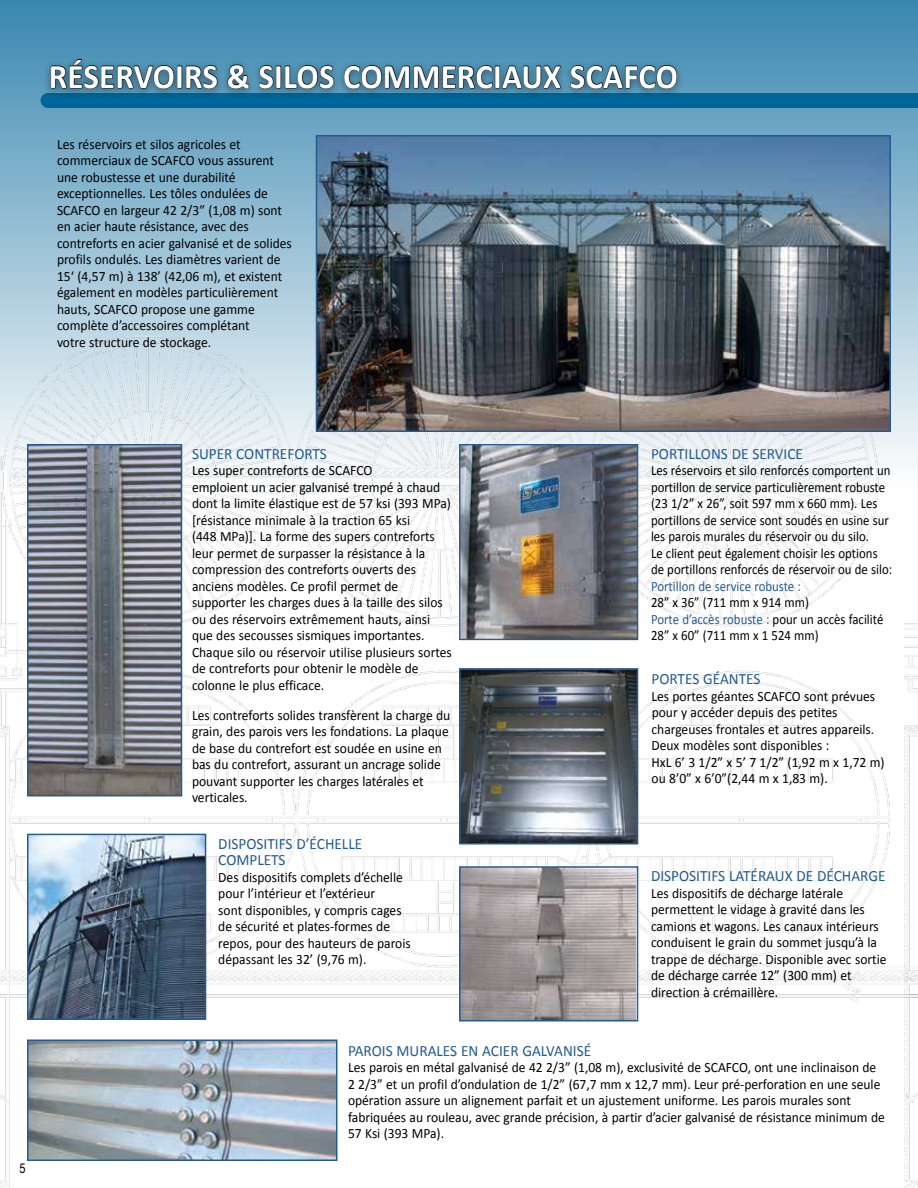
<style>
.page{position:relative;width:918px;height:1188px;background:#fff}
.page>*{position:absolute;margin:0;border:0;box-sizing:border-box;transform-origin:0 0}
.t1{font:700 34.5px "Calibri";letter-spacing:.005em;color:#fff;scale:.95 1}
.t2{font:15.75px/16.5px "Calibri";color:#245b92}
.t3{font:14.25px/16.5px "Calibri";color:#000;scale:.95 1}
.t4{font:14.25px/16.5px "Calibri";color:#000;scale:.9 1}
.t5{font:14.25px "Calibri";color:#245b92;scale:.9 1}
.t6{font:13.5px "Arial Narrow";color:#000}
.s1{color:#245b92}
</style>
<div class="page">
<svg style="left:0;top:0;width:918px;height:335px;background:#70a8c5"></svg>
<div style="left:48px;top:93px;width:870px;height:15px;background:#006599"></div>
<img style="left:0;top:335px;width:918px;height:853px">
<img style="left:30px;top:1043px;width:305px;height:115px">
<div style="left:27px;top:1040px;width:311px;height:121px;border:2px solid #245b92"></div>
<img style="left:30px;top:837px;width:173px;height:180px">
<div style="left:27px;top:834px;width:179px;height:186px;border:2px solid #245b92"></div>
<img style="left:319px;top:138px;width:569px;height:291px">
<div style="left:316px;top:135px;width:575px;height:297px;border:2px solid #245b92"></div>
<div style="left:43px;top:53px;width:642px;height:46px;background:#000;opacity:.42"></div>
<svg style="left:50px;top:59px;width:168px;height:30px;background:#3a677f"></svg>
<svg style="left:227px;top:64px;width:22px;height:26px"></svg>
<svg style="left:259px;top:65px;width:75px;height:24px;background:#376177"></svg>
<svg style="left:344px;top:62px;width:218px;height:27px;background:#39657c"></svg>
<svg style="left:570px;top:62px;width:107px;height:27px;background:#3b6880"></svg>
<img style="left:30px;top:447px;width:149px;height:346px">
<div style="left:27px;top:444px;width:155px;height:352px;border:2px solid #245b92"></div>
<img style="left:462px;top:869px;width:173px;height:150px">
<div style="left:459px;top:866px;width:179px;height:156px;border:2px solid #245b92"></div>
<img style="left:461px;top:446px;width:175px;height:192px">
<div style="left:459px;top:444px;width:179px;height:196px;border:1px solid #245b92"></div>
<img style="left:462px;top:671px;width:173px;height:170px">
<div style="left:459px;top:668px;width:179px;height:176px;border:2px solid #245b92"></div>
<h1 class="t1" style="left:49px;top:54px;width:664px">RÉSERVOIRS &amp; SILOS COMMERCIAUX SCAFCO</h1>
<p class="t3" style="left:57px;top:136px;width:249px">Les réservoirs et silos agricoles et commerciaux de SCAFCO vous assurent une robustesse et une durabilité exceptionnelles. Les tôles ondulées de SCAFCO en largeur 42 2/3” (1,08 m) sont en acier haute résistance, avec des contreforts en acier galvanisé et de solides profils ondulés. Les diamètres varient de 15‘ (4,57 m) à 138’ (42,06 m), et existent également en modèles particulièrement hauts, SCAFCO propose une gamme complète d’accessoires complétant<br>votre structure de stockage.</p>
<p class="t6" style="left:19px;top:1159px;width:8px">5</p>
<p class="t2" style="left:192px;top:445px;width:136px">SUPER CONTREFORTS</p>
<p class="t3" style="left:192px;top:462px;width:275px">Les super contreforts de SCAFCO<br>emploient un acier galvanisé trempé à chaud dont la limite élastique est de 57 ksi (393 MPa) [résistance minimale à la traction 65 ksi<br>(448 MPa)]. La forme des supers contreforts leur permet de surpasser la résistance à la compression des contreforts ouverts des anciens modèles. Ce profil permet de supporter les charges dues à la taille des silos ou des réservoirs extrêmement hauts, ainsi que des secousses sismiques importantes.<br>Chaque silo ou réservoir utilise plusieurs sortes de contreforts pour obtenir le modèle de colonne le plus efficace.</p>
<p class="t3" style="left:192px;top:707px;width:273px">Les contreforts solides transfèrent la charge du grain, des parois vers les fondations. La plaque de base du contrefort est soudée en usine en bas du contrefort, assurant un ancrage solide pouvant supporter les charges latérales et verticales.</p>
<p class="t2" style="left:218px;top:835px;width:145px">DISPOSITIFS D’ÉCHELLE<br>COMPLETS</p>
<p class="t3" style="left:218px;top:869px;width:204px">Des dispositifs complets d’échelle pour l’intérieur et l’extérieur<br>sont disponibles, y compris cages de sécurité et plates-formes de repos, pour des hauteurs de parois dépassant les 32’ (9,76 m).</p>
<p class="t2" style="left:651px;top:445px;width:154px">PORTILLONS DE SERVICE</p>
<p class="t4" style="left:651px;top:462px;width:270px">Les réservoirs et silo renforcés comportent un portillon de service particulièrement robuste (23 1/2” x 26”, soit 597 mm x 660 mm). Les portillons de service sont soudés en usine sur les parois murales du réservoir ou du silo.<br>Le client peut également choisir les options de portillons renforcés de réservoir ou de silo:</p>
<p class="t5" style="left:651px;top:577px;width:168px">Portillon de service robuste :</p>
<p class="t4" style="left:651px;top:594px;width:260px">28” x 36” (711 mm x 914 mm)<br><span class="s1">Porte d’accès robuste :</span> pour un accès facilité<br>28” x 60” (711 mm x 1 524 mm)</p>
<p class="t2" style="left:651px;top:671px;width:111px">PORTES GÉANTES</p>
<p class="t3" style="left:651px;top:688px;width:247px">Les portes géantes SCAFCO sont prévues pour y accéder depuis des petites chargeuses frontales et autres appareils.<br>Deux modèles sont disponibles :<br>HxL 6’ 3 1/2” x 5’ 7 1/2” (1,92 m x 1,72 m) ou 8’0” x 6’0”(2,44 m x 1,83 m).</p>
<p class="t2" style="left:651px;top:868px;width:236px">DISPOSITIFS LATÉRAUX DE DÉCHARGE</p>
<p class="t3" style="left:651px;top:885px;width:249px">Les dispositifs de décharge latérale permettent le vidage à gravité dans les camions et wagons. Les canaux intérieurs conduisent le grain du sommet jusqu’à la trappe de décharge. Disponible avec sortie de décharge carrée 12” (300 mm) et direction à crémaillère.</p>
<p class="t2" style="left:348px;top:1042px;width:245px">PAROIS MURALES EN ACIER GALVANISÉ</p>
<p class="t3" style="left:348px;top:1059px;width:567px">Les parois en métal galvanisé de 42 2/3” (1,08 m), exclusivité de SCAFCO, ont une inclinaison de 2 2/3” et un profil d’ondulation de 1/2” (67,7 mm x 12,7 mm). Leur pré-perforation en une seule opération assure un alignement parfait et un ajustement uniforme. Les parois murales sont fabriquées au rouleau, avec grande précision, à partir d’acier galvanisé de résistance minimum de 57 Ksi (393 MPa).</p>
</div>
